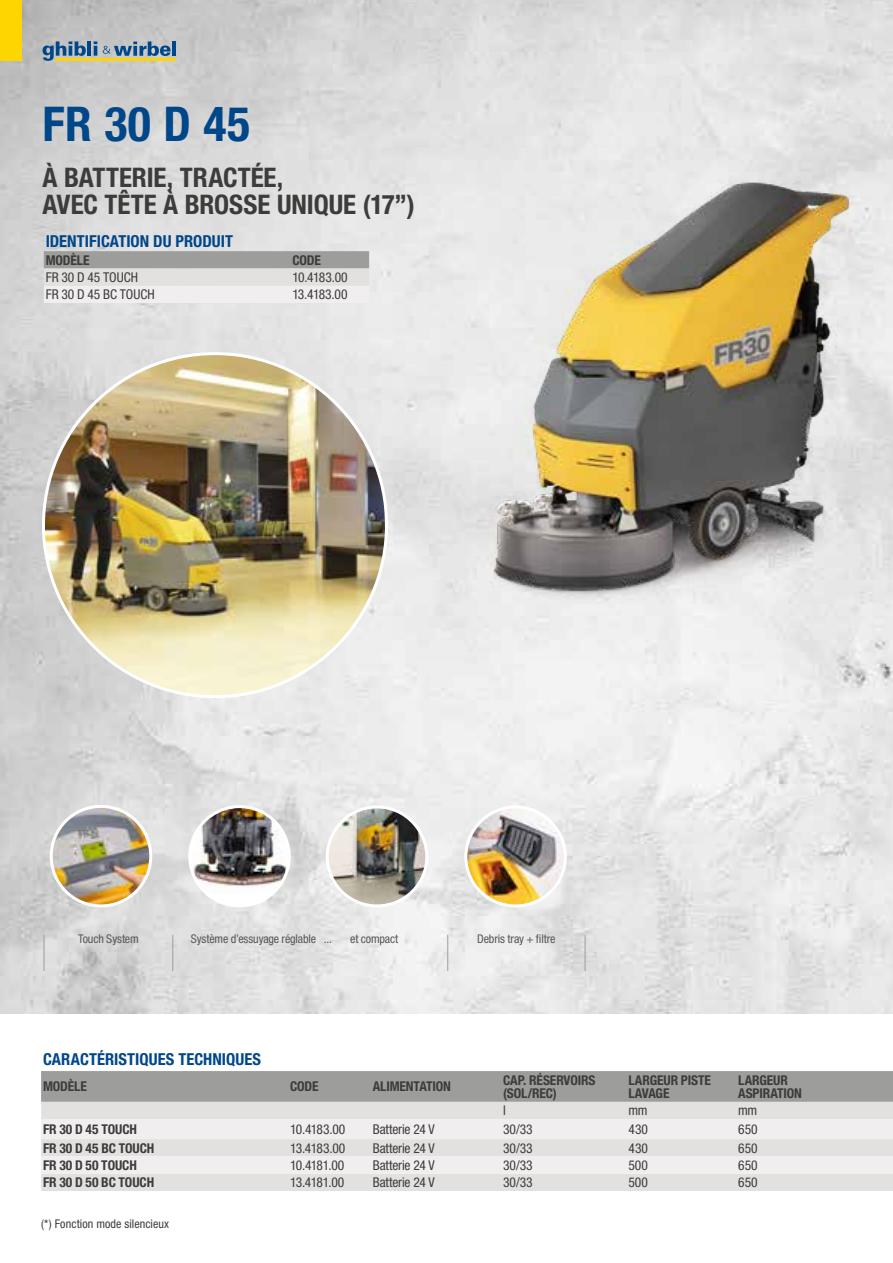
<style>
.page{position:relative;width:893px;height:1263px;background:#fff}
.page>*{position:absolute;margin:0;border:0;box-sizing:border-box;transform-origin:0 0}
.t1{font:700 condensed 48px "Helvetica Neue LT Std";color:#00478a}
._3-Testo{font:700 condensed 27px "Helvetica Neue LT Std";color:#3c3c3b}
.Tab-Titolo{font:700 condensed 16.5px "Helvetica Neue LT Std";letter-spacing:.005em;color:#00478a}
._3-titoloTabella{font:700 condensed 16.5px "Helvetica Neue LT Std";color:#00478a}
.Tab-testi{font:condensed 13.5px "Helvetica Neue LT Std";color:#3c3c3b}
.Tab-Sottotito{font:700 condensed 13.5px/13.5px "Helvetica Neue LT Std";letter-spacing:-.01em;color:#3c3c3b}
.Tab-testi_-_B{font:700 condensed 13.5px "Helvetica Neue LT Std";letter-spacing:-.005em;color:#3c3c3b}
._5-Testo_tabella-al{font:condensed 12px "Helvetica Neue LT Std";letter-spacing:-.01em;color:#575756}
._3-Testo-2{font:condensed 12px "Helvetica Neue LT Std";letter-spacing:.01em;color:#3c3c3b}
</style>
<div class="page">
<img style="left:0;top:0;width:893px;height:1014px">
<div style="left:0;top:0;width:21px;height:61px;background:#ffd500"></div>
<svg style="left:43px;top:41px;width:133px;height:20px;background:#889b95"></svg>
<img style="left:394px;top:146px;width:499px;height:514px">
<img style="left:43px;top:354px;width:343px;height:343px;border-radius:171px">
<img style="left:51px;top:806px;width:100px;height:100px;border-radius:50px">
<div style="left:50px;top:805px;width:102px;height:102px;border:3px solid #fff;border-radius:50%"></div>
<img style="left:187px;top:804px;width:105px;height:105px">
<img style="left:324px;top:804px;width:106px;height:105px">
<img style="left:463px;top:804px;width:105px;height:105px">
<svg style="left:44px;top:251px;width:325px;height:52px;background:#d0cece"></svg>
<hr style="left:44px;top:935px;width:1px;height:36px;background:#9d9d9c">
<hr style="left:173px;top:935px;width:1px;height:36px;background:#9d9d9c">
<hr style="left:447px;top:935px;width:1px;height:36px;background:#9d9d9c">
<hr style="left:585px;top:935px;width:1px;height:36px;background:#9d9d9c">
<div style="left:41px;top:1071px;width:852px;height:31px;background:#9d9d9c"></div>
<div style="left:41px;top:1102px;width:852px;height:89px;background:#e3e0e0"></div>
<svg style="left:41px;top:1119px;width:852px;height:55px;background:#ece9e9"></svg>
<p class="t1" style="left:43px;top:94px;width:209px">FR 30 D 45</p>
<p class="_3-Testo" style="left:43px;top:162px;width:242px">À BATTERIE, TRACTÉE,</p>
<p class="_3-Testo" style="left:43px;top:189px;width:374px">AVEC TÊTE À BROSSE UNIQUE (17”)</p>
<p class="_3-titoloTabella" style="left:46px;top:231px;width:189px">IDENTIFICATION DU PRODUIT</p>
<p class="Tab-Sottotito" style="left:46px;top:253px;width:45px">MODÈLE</p>
<p class="Tab-Sottotito" style="left:292px;top:253px;width:30px">CODE</p>
<p class="Tab-testi" style="left:46px;top:269px;width:94px">FR 30 D 45 TOUCH</p>
<p class="Tab-testi" style="left:292px;top:269px;width:57px">10.4183.00</p>
<p class="Tab-testi" style="left:46px;top:287px;width:110px">FR 30 D 45 BC TOUCH</p>
<p class="Tab-testi" style="left:292px;top:287px;width:57px">13.4183.00</p>
<p class="_5-Testo_tabella-al" style="left:78px;top:932px;width:62px">Touch System</p>
<p class="_5-Testo_tabella-al" style="left:191px;top:932px;width:143px">Système d’essuyage réglable ...</p>
<p class="_5-Testo_tabella-al" style="left:350px;top:932px;width:50px">et compact</p>
<p class="_5-Testo_tabella-al" style="left:477px;top:932px;width:80px">Debris tray + filtre</p>
<p class="Tab-Titolo" style="left:43px;top:1049px;width:220px">CARACTÉRISTIQUES TECHNIQUES</p>
<p class="Tab-Sottotito" style="left:43px;top:1079px;width:45px">MODÈLE</p>
<p class="Tab-Sottotito" style="left:290px;top:1079px;width:30px">CODE</p>
<p class="Tab-Sottotito" style="left:373px;top:1079px;width:80px">ALIMENTATION</p>
<p class="Tab-Sottotito" style="left:503px;top:1073px;width:94px">CAP. RÉSERVOIRS (SOL/REC)</p>
<p class="Tab-Sottotito" style="left:628px;top:1073px;width:84px">LARGEUR PISTE<br>LAVAGE</p>
<p class="Tab-Sottotito" style="left:738px;top:1073px;width:51px">LARGEUR</p>
<p class="Tab-Sottotito" style="left:738px;top:1086px;width:65px">ASPIRATION</p>
<p class="Tab-testi" style="left:503px;top:1103px;width:4px">l</p>
<p class="Tab-testi" style="left:628px;top:1103px;width:21px">mm</p>
<p class="Tab-testi" style="left:738px;top:1103px;width:21px">mm</p>
<p class="Tab-testi_-_B" style="left:43px;top:1121px;width:95px">FR 30 D 45 TOUCH</p>
<p class="Tab-testi" style="left:290px;top:1121px;width:57px">10.4183.00</p>
<p class="Tab-testi" style="left:373px;top:1121px;width:64px">Batterie 24 V</p>
<p class="Tab-testi" style="left:503px;top:1121px;width:31px">30/33</p>
<p class="Tab-testi" style="left:628px;top:1121px;width:21px">430</p>
<p class="Tab-testi" style="left:738px;top:1121px;width:21px">650</p>
<p class="Tab-testi_-_B" style="left:43px;top:1139px;width:113px">FR 30 D 45 BC TOUCH</p>
<p class="Tab-testi" style="left:290px;top:1140px;width:57px">13.4183.00</p>
<p class="Tab-testi" style="left:373px;top:1140px;width:64px">Batterie 24 V</p>
<p class="Tab-testi" style="left:503px;top:1140px;width:31px">30/33</p>
<p class="Tab-testi" style="left:628px;top:1140px;width:21px">430</p>
<p class="Tab-testi" style="left:738px;top:1140px;width:21px">650</p>
<p class="Tab-testi_-_B" style="left:43px;top:1157px;width:95px">FR 30 D 50 TOUCH</p>
<p class="Tab-testi" style="left:290px;top:1157px;width:56px">10.4181.00</p>
<p class="Tab-testi" style="left:373px;top:1157px;width:64px">Batterie 24 V</p>
<p class="Tab-testi" style="left:503px;top:1157px;width:31px">30/33</p>
<p class="Tab-testi" style="left:628px;top:1157px;width:21px">500</p>
<p class="Tab-testi" style="left:738px;top:1157px;width:21px">650</p>
<p class="Tab-testi_-_B" style="left:43px;top:1174px;width:113px">FR 30 D 50 BC TOUCH</p>
<p class="Tab-testi" style="left:290px;top:1174px;width:56px">13.4181.00</p>
<p class="Tab-testi" style="left:373px;top:1174px;width:64px">Batterie 24 V</p>
<p class="Tab-testi" style="left:503px;top:1174px;width:31px">30/33</p>
<p class="Tab-testi" style="left:628px;top:1174px;width:21px">500</p>
<p class="Tab-testi" style="left:738px;top:1174px;width:21px">650</p>
<p class="_3-Testo-2" style="left:41px;top:1216px;width:130px">(*) Fonction mode silencieux</p>
</div>
